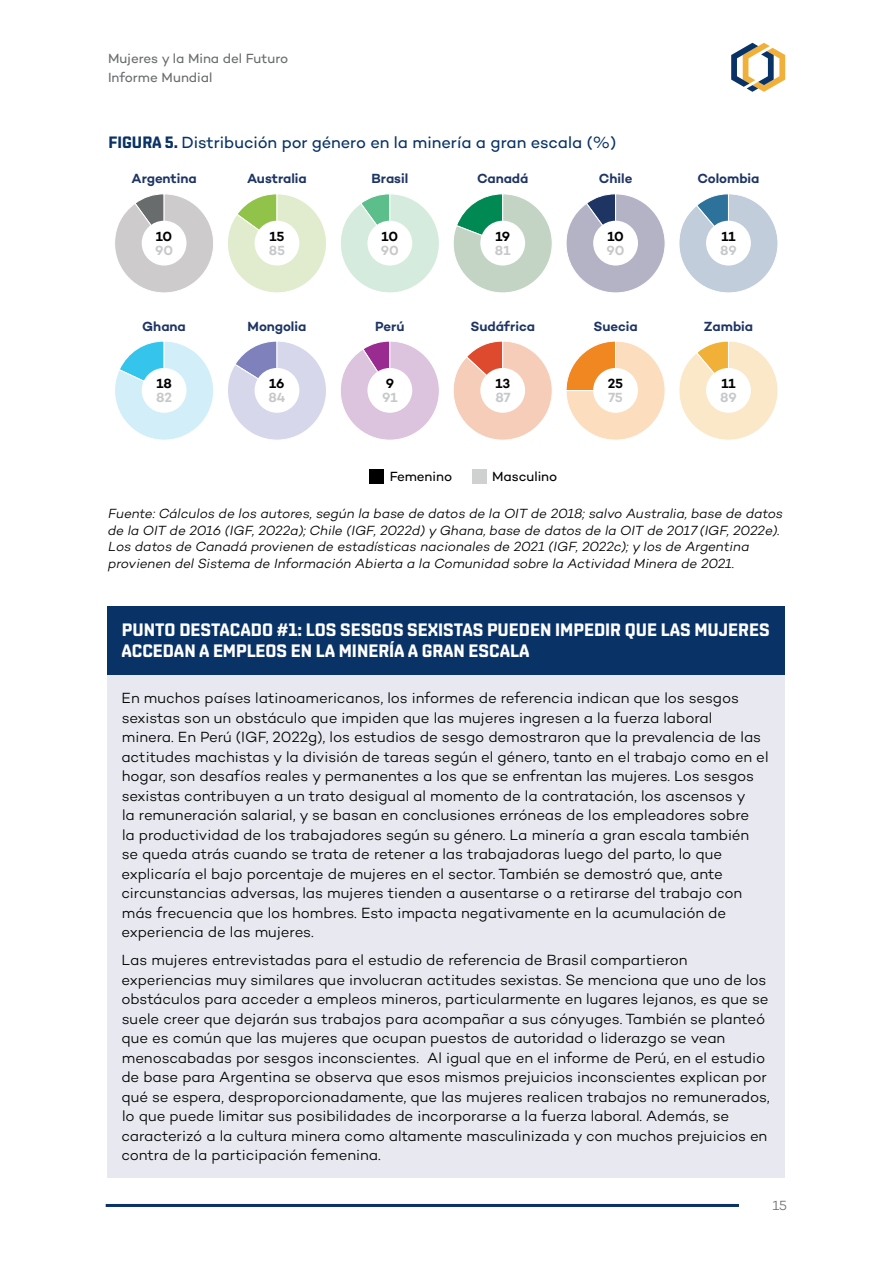
<style>
.page{position:relative;width:893px;height:1263px;background:#fff}
.page>*{position:absolute;margin:0;border:0;box-sizing:border-box;transform-origin:0 0}
.Box_H1{font:700 18px/21px "Shentox";color:#fff}
.Figure_title{font:16.5px "Campton";letter-spacing:-.005em;color:#093266}
.Box_Body_Text{font:300 15px/19.5px "Campton";letter-spacing:-.005em;color:#000}
.Box_Body_Text_last{font:300 15px/19.5px "Campton";letter-spacing:-.005em;color:#000}
.Figure_source{font:italic 300 13.5px/16.5px "Campton";color:#000}
.t1{font:600 13.5px "Campton";letter-spacing:-.005em;color:#1e3564}
.t2{font:600 13.5px/13.5px "Campton";color:#000}
.t3{font:13.5px/19.5px "Campton";color:#696c6d}
.t4{font:13.5px "Campton";letter-spacing:-.005em;color:#000}
.t5{font:600 13.5px/13.5px "Campton";color:#c7c8ca}
.t6{font:300 13.5px "Campton";color:#696c6d}
.s1{font-family:"Shentox";font-weight:700}
.s2{color:#c7c8ca}
.s3{color:#000}
</style>
<div class="page">
<svg style="left:731px;top:43px;width:54px;height:49px"></svg>
<hr style="left:106px;top:1204px;width:633px;height:3px;background:#093266">
<div style="left:108px;top:606px;width:677px;height:69px;background:#093266"></div>
<div style="left:108px;top:675px;width:677px;height:279px;background:#e8e9f0"></div>
<div style="left:108px;top:937px;width:677px;height:241px;background:#e8e9f0"></div>
<svg style="left:115px;top:194px;width:98px;height:99px"></svg>
<svg style="left:228px;top:194px;width:98px;height:99px"></svg>
<svg style="left:341px;top:194px;width:98px;height:99px"></svg>
<svg style="left:453px;top:194px;width:99px;height:99px"></svg>
<svg style="left:566px;top:194px;width:99px;height:99px"></svg>
<svg style="left:679px;top:194px;width:99px;height:99px"></svg>
<div style="left:142px;top:221px;width:45px;height:45px;background:#fff;border-radius:50%"></div>
<div style="left:255px;top:221px;width:44px;height:45px;background:#fff;border-radius:50%"></div>
<div style="left:367px;top:221px;width:45px;height:45px;background:#fff;border-radius:50%"></div>
<div style="left:480px;top:221px;width:45px;height:45px;background:#fff;border-radius:50%"></div>
<div style="left:593px;top:221px;width:45px;height:45px;background:#fff;border-radius:50%"></div>
<div style="left:706px;top:221px;width:45px;height:45px;background:#fff;border-radius:50%"></div>
<svg style="left:115px;top:341px;width:98px;height:99px"></svg>
<svg style="left:228px;top:341px;width:98px;height:99px"></svg>
<svg style="left:341px;top:341px;width:98px;height:99px"></svg>
<svg style="left:453px;top:341px;width:99px;height:99px"></svg>
<svg style="left:566px;top:341px;width:99px;height:99px"></svg>
<svg style="left:679px;top:341px;width:99px;height:99px"></svg>
<div style="left:142px;top:368px;width:45px;height:45px;background:#fff;border-radius:50%"></div>
<div style="left:255px;top:368px;width:44px;height:45px;background:#fff;border-radius:50%"></div>
<div style="left:367px;top:368px;width:45px;height:45px;background:#fff;border-radius:50%"></div>
<div style="left:480px;top:368px;width:45px;height:45px;background:#fff;border-radius:50%"></div>
<div style="left:593px;top:368px;width:45px;height:45px;background:#fff;border-radius:50%"></div>
<div style="left:706px;top:368px;width:45px;height:45px;background:#fff;border-radius:50%"></div>
<div style="left:370px;top:469px;width:14px;height:14px;background:#000"></div>
<div style="left:472px;top:469px;width:14px;height:14px;background:#cfd1d0"></div>
<p class="t3" style="left:108px;top:48px;width:182px">Mujeres y la Mina del Futuro<br>Informe Mundial</p>
<p class="Figure_title" style="left:109px;top:132px;width:509px"><span class="s1">FIGURA 5.</span> Distribución por género en la minería a gran escala (%)</p>
<p class="t1" style="left:131px;top:170px;width:67px">Argentina</p>
<p class="t1" style="left:247px;top:170px;width:61px">Australia</p>
<p class="t1" style="left:371px;top:170px;width:38px">Brasil</p>
<p class="t1" style="left:477px;top:170px;width:53px">Canadá</p>
<p class="t1" style="left:599px;top:170px;width:35px">Chile</p>
<p class="t1" style="left:697px;top:170px;width:63px">Colombia</p>
<p class="t2" style="left:155px;top:229px;width:20px">10<br><span class="s2">90</span></p>
<p class="t2" style="left:269px;top:229px;width:18px">15<br><span class="s2">85</span></p>
<p class="t2" style="left:381px;top:229px;width:20px">10<br><span class="s2">90</span></p>
<p class="t2" style="left:495px;top:229px;width:17px">19<br><span class="s2">81</span></p>
<p class="t2" style="left:607px;top:229px;width:20px">10<br><span class="s2">90</span></p>
<p class="t2" style="left:720px;top:229px;width:18px">11<br><span class="s2">89</span></p>
<p class="t1" style="left:142px;top:317px;width:45px">Ghana</p>
<p class="t1" style="left:248px;top:317px;width:60px">Mongolia</p>
<p class="t1" style="left:375px;top:317px;width:31px">Perú</p>
<p class="t1" style="left:470px;top:317px;width:66px">Sudáfrica</p>
<p class="t1" style="left:593px;top:317px;width:46px">Suecia</p>
<p class="t1" style="left:704px;top:317px;width:51px">Zambia</p>
<p class="t2" style="left:156px;top:377px;width:18px">18<br><span class="s2">82</span></p>
<p class="t2" style="left:268px;top:377px;width:19px">16<br><span class="s2">84</span></p>
<p class="t5" style="left:382px;top:377px;width:17px"><span class="s3">9<br></span>91</p>
<p class="t2" style="left:495px;top:377px;width:17px">13<br><span class="s2">87</span></p>
<p class="t2" style="left:608px;top:377px;width:17px">25<br><span class="s2">75</span></p>
<p class="t2" style="left:720px;top:377px;width:18px">11<br><span class="s2">89</span></p>
<p class="t4" style="left:390px;top:468px;width:64px">Femenino</p>
<p class="t4" style="left:492px;top:468px;width:67px">Masculino</p>
<p class="Figure_source" style="left:108px;top:505px;width:677px">Fuente: Cálculos de los autores, según la base de datos de la OIT de 2018; salvo Australia, base de datos de la OIT de 2016 (IGF, 2022a); Chile (IGF, 2022d) y Ghana, base de datos de la OIT de 2017 (IGF, 2022e).<br>Los datos de Canadá provienen de estadísticas nacionales de 2021 (IGF, 2022c); y los de Argentina provienen del Sistema de Información Abierta a la Comunidad sobre la Actividad Minera de 2021.</p>
<p class="Box_H1" style="left:121px;top:619px;width:650px">PUNTO DESTACADO #1: LOS SESGOS SEXISTAS PUEDEN IMPEDIR QUE LAS MUJERES<br>ACCEDAN A EMPLEOS EN LA MINERÍA A GRAN ESCALA</p>
<p class="Box_Body_Text" style="left:121px;top:688px;width:649px">En muchos países latinoamericanos, los informes de referencia indican que los sesgos sexistas son un obstáculo que impiden que las mujeres ingresen a la fuerza laboral<br>minera. En Perú (IGF, 2022g), los estudios de sesgo demostraron que la prevalencia de las actitudes machistas y la división de tareas según el género, tanto en el trabajo como en el hogar, son desafíos reales y permanentes a los que se enfrentan las mujeres. Los sesgos sexistas contribuyen a un trato desigual al momento de la contratación, los ascensos y<br>la remuneración salarial, y se basan en conclusiones erróneas de los empleadores sobre<br>la productividad de los trabajadores según su género. La minería a gran escala también se queda atrás cuando se trata de retener a las trabajadoras luego del parto, lo que explicaría el bajo porcentaje de mujeres en el sector. También se demostró que, ante circunstancias adversas, las mujeres tienden a ausentarse o a retirarse del trabajo con más frecuencia que los hombres. Esto impacta negativamente en la acumulación de experiencia de las mujeres.</p>
<p class="Box_Body_Text_last" style="left:121px;top:950px;width:650px">Las mujeres entrevistadas para el estudio de referencia de Brasil compartieron experiencias muy similares que involucran actitudes sexistas. Se menciona que uno de los obstáculos para acceder a empleos mineros, particularmente en lugares lejanos, es que se suele creer que dejarán sus trabajos para acompañar a sus cónyuges. También se planteó que es común que las mujeres que ocupan puestos de autoridad o liderazgo se vean menoscabadas por sesgos inconscientes. Al igual que en el informe de Perú, en el estudio de base para Argentina se observa que esos mismos prejuicios inconscientes explican por qué se espera, desproporcionadamente, que las mujeres realicen trabajos no remunerados, lo que puede limitar sus posibilidades de incorporarse a la fuerza laboral. Además, se caracterizó a la cultura minera como altamente masculinizada y con muchos prejuicios en contra de la participación femenina.</p>
<p class="t6" style="left:772px;top:1197px;width:16px">15</p>
</div>
